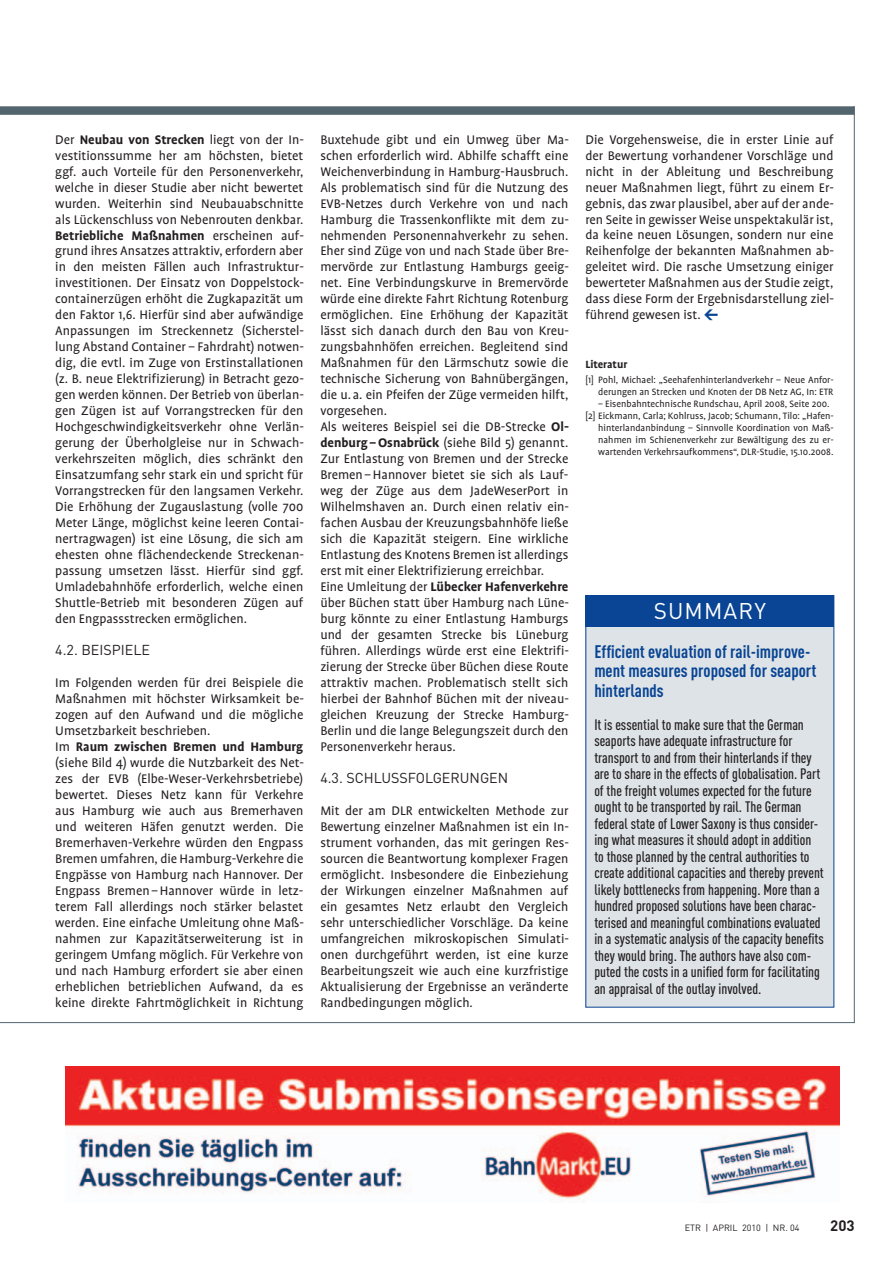
<style>
.page{position:relative;width:893px;height:1263px;background:#fff}
.page>*{position:absolute;margin:0;border:0;box-sizing:border-box;transform-origin:0 0}
.t1{font:22.5px "DIN";letter-spacing:.05em;color:#fff}
.t2{font:700 18px/19.5px "DIN Cond";color:#094594}
.t3{font:500 15px/16.5px "DIN Cond";color:#231f20}
.t4{font:700 15px "DIN";color:#231f20}
.t5{font:14.25px/16px "Profile";color:#231f20;text-align:justify}
.t6{font:14.25px "DIN";color:#231f20}
.t7{font:700 12px "Profile";color:#231f20}
.t8{font:10.5px/12px "Profile";color:#231f20;text-align:right}
.t9{font:9px "DIN";color:#231f20}
.s1{font-weight:700}
.s2{font-family:"DIN";font-weight:900;color:#094594}
</style>
<div class="page">
<hr style="left:854px;top:106px;width:1px;height:917px;background:#53656e">
<div style="left:0;top:106px;width:855px;height:9px;background:#53656e"></div>
<div style="left:586px;top:595px;width:248px;height:412px;background:#dee3e7"></div>
<div style="left:586px;top:595px;width:248px;height:32px;background:#094594"></div>
<img style="left:66px;top:1066px;width:774px;height:135px">
<hr style="left:0;top:1022px;width:855px;height:1px;background:#53656e">
<p class="t5" style="left:55px;top:132px;width:250px">Der <span class="s1">Neubau von Strecken</span> liegt von der In&shy;vestitionssumme her am höchsten, bietet ggf. auch Vorteile für den Personenverkehr, welche in dieser Studie aber nicht bewertet wurden. Weiterhin sind Neubauabschnitte als Lückenschluss von Nebenrouten denkbar.<br><span class="s1">Betriebliche Maßnahmen</span> erscheinen auf&shy;grund ihres Ansatzes attraktiv, erfordern aber in den meisten Fällen auch Infrastruktur&shy;investitionen. Der Einsatz von Doppelstock&shy;containerzügen erhöht die Zugkapazität um den Faktor 1,6. Hierfür sind aber aufwändige Anpassungen im Streckennetz (Sicherstel&shy;lung Abstand Container – Fahrdraht) notwen&shy;dig, die evtl. im Zuge von Erstinstallationen (z. B. neue Elektrifizierung) in Betracht gezo&shy;gen werden können. Der Betrieb von überlan&shy;gen Zügen ist auf Vorrangstrecken für den Hochgeschwindigkeitsverkehr ohne Verlän&shy;gerung der Überholgleise nur in Schwach&shy;verkehrszeiten möglich, dies schränkt den Einsatzumfang sehr stark ein und spricht für Vorrangstrecken für den langsamen Verkehr.<br>Die Erhöhung der Zugauslastung (volle 700<br>Meter Länge, möglichst keine leeren Contai&shy;nertragwagen) ist eine Lösung, die sich am ehesten ohne flächendeckende Streckenan&shy;passung umsetzen lässt. Hierfür sind ggf.<br>Umladebahnhöfe erforderlich, welche einen Shuttle-Betrieb mit besonderen Zügen auf den Engpassstrecken ermöglichen.</p>
<p class="t6" style="left:55px;top:645px;width:96px">4.2. BEISPIELE</p>
<p class="t5" style="left:55px;top:676px;width:250px;text-align:left">Im Folgenden werden für drei Beispiele die Maßnahmen mit höchster Wirksamkeit be&shy;zogen auf den Aufwand und die mögliche Umsetzbarkeit beschrieben.<br>Im <span class="s1">Raum zwischen Bremen und Hamburg </span>(siehe Bild 4) wurde die Nutzbarkeit des Net&shy;zes der EVB (Elbe-Weser-Verkehrsbetriebe) bewertet. Dieses Netz kann für Verkehre aus Hamburg wie auch aus Bremerhaven und weiteren Häfen genutzt werden. Die Bremerhaven-Verkehre würden den Engpass Bremen umfahren, die Hamburg-Verkehre die Engpässe von Hamburg nach Hannover. Der Engpass Bremen – Hannover würde in letz&shy;terem Fall allerdings noch stärker belastet werden. Eine einfache Umleitung ohne Maß&shy;nahmen zur Kapazitätserweiterung ist in geringem Umfang möglich. Für Verkehre von und nach Hamburg erfordert sie aber einen erheblichen betrieblichen Aufwand, da es keine direkte Fahrtmöglichkeit in Richtung</p>
<p class="t5" style="left:320px;top:132px;width:250px;text-align:left">Buxtehude gibt und ein Umweg über Ma&shy;schen erforderlich wird. Abhilfe schafft eine Weichenverbindung in Hamburg-Hausbruch.<br>Als problematisch sind für die Nutzung des EVB-Netzes durch Verkehre von und nach Hamburg die Trassenkonflikte mit dem zu&shy;nehmenden Personennahverkehr zu sehen.<br>Eher sind Züge von und nach Stade über Bre&shy;mervörde zur Entlastung Hamburgs geeig&shy;net. Eine Verbindungskurve in Bremervörde würde eine direkte Fahrt Richtung Rotenburg ermöglichen. Eine Erhöhung der Kapazität lässt sich danach durch den Bau von Kreu&shy;zungsbahnhöfen erreichen. Begleitend sind Maßnahmen für den Lärmschutz sowie die technische Sicherung von Bahnübergängen, die u. a. ein Pfeifen der Züge vermeiden hilft, vorgesehen.<br>Als weiteres Beispiel sei die DB-Strecke <span class="s1">Ol&shy;denburg – Osnabrück</span> (siehe Bild 5) genannt.<br>Zur Entlastung von Bremen und der Strecke Bremen – Hannover bietet sie sich als Lauf&shy;weg der Züge aus dem JadeWeserPort in Wilhelmshaven an. Durch einen relativ ein&shy;fachen Ausbau der Kreuzungsbahnhöfe ließe sich die Kapazität steigern. Eine wirkliche Entlastung des Knotens Bremen ist allerdings erst mit einer Elektrifizierung erreichbar.<br>Eine Umleitung der <span class="s1">Lübecker Hafenverkehre </span>über Büchen statt über Hamburg nach Lüne&shy;burg könnte zu einer Entlastung Hamburgs und der gesamten Strecke bis Lüneburg führen. Allerdings würde erst eine Elektrifi&shy;zierung der Strecke über Büchen diese Route attraktiv machen. Problematisch stellt sich hierbei der Bahnhof Büchen mit der niveau&shy;gleichen Kreuzung der Strecke Hamburg-Berlin und die lange Belegungszeit durch den Personenverkehr heraus.</p>
<p class="t6" style="left:320px;top:773px;width:189px">4.3. SCHLUSSFOLGERUNGEN</p>
<p class="t5" style="left:320px;top:804px;width:250px">Mit der am DLR entwickelten Methode zur Bewertung einzelner Maßnahmen ist ein In&shy;strument vorhanden, das mit geringen Res&shy;sourcen die Beantwortung komplexer Fragen ermöglicht. Insbesondere die Einbeziehung der Wirkungen einzelner Maßnahmen auf ein gesamtes Netz erlaubt den Vergleich sehr unterschiedlicher Vorschläge. Da keine umfangreichen mikroskopischen Simulati&shy;onen durchgeführt werden, ist eine kurze Bearbeitungszeit wie auch eine kurzfristige Aktualisierung der Ergebnisse an veränderte Randbedingungen möglich.</p>
<p class="t5" style="left:585px;top:132px;width:250px">Die Vorgehensweise, die in erster Linie auf der Bewertung vorhandener Vorschläge und nicht in der Ableitung und Beschreibung neuer Maßnahmen liegt, führt zu einem Er&shy;gebnis, das zwar plausibel, aber auf der ande&shy;ren Seite in gewisser Weise unspektakulär ist, da keine neuen Lösungen, sondern nur eine Reihenfolge der bekannten Maßnahmen ab&shy;geleitet wird. Die rasche Umsetzung einiger bewerteter Maßnahmen aus der Studie zeigt, dass diese Form der Ergebnisdarstellung ziel&shy;führend gewesen ist. <span class="s2">&lt;</span></p>
<p class="t7" style="left:585px;top:359px;width:43px">Literatur</p>
<p class="t8" style="left:585px;top:374px;width:250px">[1] Pohl, Michael: „Seehafenhinterlandverkehr – Neue Anfor&shy;derungen an Strecken und Knoten der DB Netz AG, In: ETR</p>
<p class="t8" style="left:598px;top:398px;width:233px">– Eisenbahntechnische Rundschau, April 2008, Seite 200.</p>
<p class="t8" style="left:585px;top:410px;width:250px">[2] Eickmann, Carla; Kohlruss, Jacob; Schumann, Tilo: „Hafen-</p>
<p class="t8" style="left:598px;top:422px;width:237px">hinterlandanbindung – Sinnvolle Koordination von Maß-</p>
<p class="t8" style="left:598px;top:434px;width:237px">nahmen im Schienenverkehr zur Bewältigung des zu er-</p>
<p class="t8" style="left:598px;top:446px;width:237px">wartenden Verkehrsaufkommens“, DLR-Studie, 15.10.2008.</p>
<h1 class="t1" style="left:654px;top:603px;width:114px">SUMMARY</h1>
<p class="t2" style="left:594px;top:644px;width:223px">Efficient evaluation of rail-improve&shy;ment measures proposed for seaport hinterlands</p>
<p class="t3" style="left:594px;top:718px;width:231px">It is essential to make sure that the German seaports have adequate infrastructure for transport to and from their hinterlands if they are to share in the effects of globalisation. Part of the freight volumes expected for the future ought to be transported by rail. The German federal state of Lower Saxony is thus consider&shy;ing what measures it should adopt in addition to those planned by the central authorities to create additional capacities and thereby prevent likely bottlenecks from happening. More than a hundred proposed solutions have been charac&shy;terised and meaningful combinations evaluated in a systematic analysis of the capacity benefits they would bring. The authors have also com&shy;puted the costs in a unified form for facilitating an appraisal of the outlay involved.</p>
<p class="t9" style="left:685px;top:1224px;width:116px">ETR | APRIL 2010 | NR. 04</p>
<p class="t4" style="left:830px;top:1220px;width:26px">203</p>
</div>
